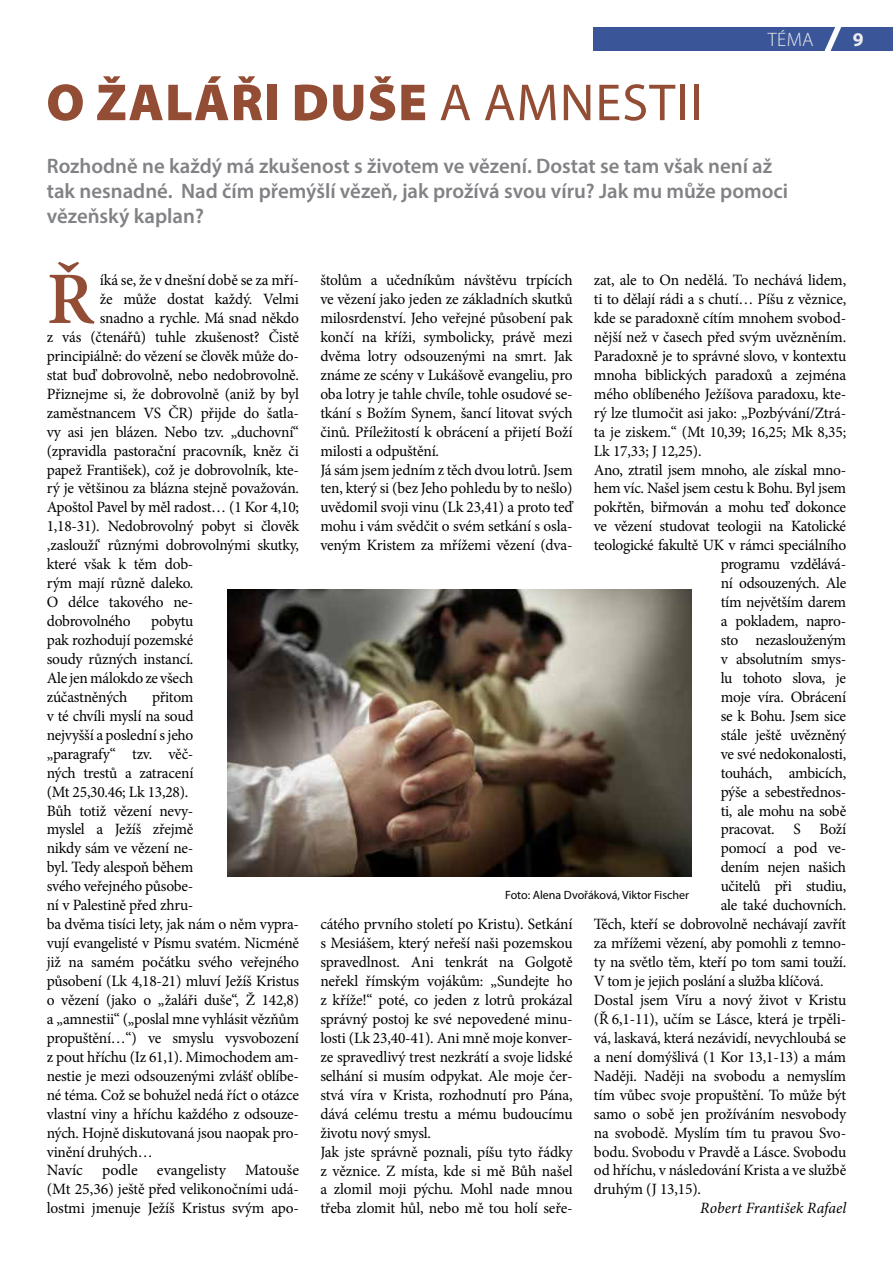
<style>
.page{position:relative;width:893px;height:1263px;background:#fff}
.page>*{position:absolute;margin:0;border:0;box-sizing:border-box;transform-origin:0 0}
.t1{font:600 74.1px "Minion Pro";color:#924d34}
.t2{font:900 52.5px "Myriad Pro";letter-spacing:.02em;color:#924d34}
.t3{font:600 21px/25.2px "Myriad Pro";color:#808285}
.t4{font:300 19.5px "Myriad Pro";color:#ededee}
.t5{font:700 19.5px "Myriad Pro";color:#ededee}
.t6{font:15.75px/18.9px "Minion Pro";letter-spacing:-.015em;color:#000}
.t7{font:italic 15.75px "Minion Pro";color:#000}
.t8{font:12px "Myriad Pro";color:#000}
.s1{font-weight:400}
</style>
<div class="page">
<div style="left:593px;top:27px;width:300px;height:24px;background:#3b5599"></div>
<svg style="left:824px;top:27px;width:18px;height:24px"></svg>
<img style="left:227px;top:589px;width:464px;height:288px">
<h2 class="t2" style="left:46px;top:67px;width:658px">O ŽALÁŘI DUŠE <span class="s1">A AMNESTII</span></h2>
<p class="t4" style="left:768px;top:28px;width:47px">TÉMA</p>
<p class="t5" style="left:853px;top:27px;width:12px">9</p>
<h3 class="t3" style="left:47px;top:153px;width:743px">Rozhodně ne každý má zkušenost s životem ve vězení. Dostat se tam však není až tak nesnadné. Nad čím přemýšlí vězeň, jak prožívá svou víru? Jak mu může pomoci vězeňský kaplan?</h3>
<h1 class="t1" style="left:47px;top:248px;width:49px">Ř</h1>
<p class="t6" style="left:100px;top:271px;width:201px">íká se, že v dnešní době se za mří-</p>
<p class="t6" style="left:100px;top:290px;width:201px">že může dostat každý. Velmi</p>
<p class="t6" style="left:100px;top:309px;width:201px">snadno a rychle. Má snad někdo</p>
<p class="t6" style="left:47px;top:327px;width:254px">z vás (čtenářů) tuhle zkušenost? Čistě</p>
<p class="t6" style="left:47px;top:346px;width:254px">principiálně: do vězení se člověk může do-</p>
<p class="t6" style="left:47px;top:365px;width:254px">stat buď dobrovolně, nebo nedobrovolně.</p>
<p class="t6" style="left:47px;top:384px;width:254px">Přiznejme si, že dobrovolně (aniž by byl</p>
<p class="t6" style="left:47px;top:403px;width:254px">zaměstnancem VS ČR) přijde do šatla-</p>
<p class="t6" style="left:47px;top:422px;width:254px">vy asi jen blázen. Nebo tzv. „duchovní“</p>
<p class="t6" style="left:47px;top:441px;width:254px">(zpravidla pastorační pracovník, kněz či</p>
<p class="t6" style="left:47px;top:460px;width:254px">papež František), což je dobrovolník, kte-</p>
<p class="t6" style="left:47px;top:479px;width:254px">rý je většinou za blázna stejně považován.</p>
<p class="t6" style="left:47px;top:498px;width:254px">Apoštol Pavel by měl radost… (1 Kor 4,10;</p>
<p class="t6" style="left:47px;top:517px;width:254px">1,18-31). Nedobrovolný pobyt si člověk</p>
<p class="t6" style="left:47px;top:536px;width:254px">‚zaslouží‘ různými dobrovolnými skutky,</p>
<p class="t6" style="left:47px;top:555px;width:148px">které však k těm dob-</p>
<p class="t6" style="left:47px;top:574px;width:148px">rým mají různě daleko.</p>
<p class="t6" style="left:47px;top:593px;width:148px">O délce takového ne-</p>
<p class="t6" style="left:47px;top:612px;width:85px">dobrovolného</p>
<p class="t6" style="left:47px;top:612px;width:148px;text-align:justify;text-indent:104px">pobytu pak rozhodují pozemské soudy různých instancí.<br>Ale jen málokdo ze všech zúčastněných</p>
<p class="t6" style="left:47px;top:687px;width:254px;text-indent:105px">přitom<br>v té chvíli myslí na soud<br>nejvyšší a poslední s jeho<br>„paragrafy“ tzv. věč-<br>ných trestů a zatracení<br>(Mt 25,30.46; Lk 13,28).<br>Bůh totiž vězení nevy-<br>myslel a Ježíš zřejmě<br>nikdy sám ve vězení ne-<br>byl. Tedy alespoň během<br>svého veřejného působe-<br>ní v Palestině před zhru-<br>ba dvěma tisíci lety, jak nám o něm vypra&shy;vují evangelisté v Písmu svatém. Nicméně již na samém počátku svého veřejného působení (Lk 4,18-21) mluví Ježíš Kristus o vězení (jako o „žaláři duše“, Ž 142,8) a „amnestii“ („poslal mne vyhlásit vězňům propuštění…“) ve smyslu vysvobození z pout hříchu (Iz 61,1). Mimochodem am&shy;nestie je mezi odsouzenými zvlášť oblíbe&shy;né téma. Což se bohužel nedá říct o otázce vlastní viny a hříchu každého z odsouze&shy;ných. Hojně diskutovaná jsou naopak pro&shy;vinění druhých…<br>Navíc podle evangelisty Matouše (Mt 25,36) ještě před velikonočními udá&shy;lostmi jmenuje Ježíš Kristus svým apo-</p>
<p class="t6" style="left:320px;top:271px;width:254px">štolům a učedníkům návštěvu trpících ve vězení jako jeden ze základních skutků milosrdenství. Jeho veřejné působení pak končí na kříži, symbolicky, právě mezi dvěma lotry odsouzenými na smrt. Jak známe ze scény v Lukášově evangeliu, pro oba lotry je tahle chvíle, tohle osudové se&shy;tkání s Božím Synem, šancí litovat svých činů. Příležitostí k obrácení a přijetí Boží milosti a odpuštění.<br>Já sám jsem jedním z těch dvou lotrů. Jsem ten, který si (bez Jeho pohledu by to nešlo) uvědomil svoji vinu (Lk 23,41) a proto teď mohu i vám svědčit o svém setkání s osla&shy;veným Kristem za mřížemi vězení (dva-</p>
<p class="t6" style="left:594px;top:271px;width:254px">zat, ale to On nedělá. To nechává lidem,</p>
<p class="t6" style="left:594px;top:290px;width:254px">ti to dělají rádi a s chutí… Píšu z věznice,</p>
<p class="t6" style="left:594px;top:309px;width:254px">kde se paradoxně cítím mnohem svobod-</p>
<p class="t6" style="left:594px;top:327px;width:254px">nější než v časech před svým uvězněním.</p>
<p class="t6" style="left:594px;top:346px;width:254px">Paradoxně je to správné slovo, v kontextu</p>
<p class="t6" style="left:594px;top:365px;width:254px">mnoha biblických paradoxů a zejména</p>
<p class="t6" style="left:594px;top:384px;width:254px">mého oblíbeného Ježíšova paradoxu, kte-</p>
<p class="t6" style="left:594px;top:403px;width:254px">rý lze tlumočit asi jako: „Pozbývání/Ztrá-</p>
<p class="t6" style="left:594px;top:422px;width:254px">ta je ziskem.“ (Mt 10,39; 16,25; Mk 8,35;</p>
<p class="t6" style="left:594px;top:441px;width:109px">Lk 17,33; J 12,25).</p>
<p class="t6" style="left:594px;top:460px;width:254px">Ano, ztratil jsem mnoho, ale získal mno-</p>
<p class="t6" style="left:594px;top:479px;width:254px">hem víc. Našel jsem cestu k Bohu. Byl jsem</p>
<p class="t6" style="left:594px;top:498px;width:254px">pokřtěn, biřmován a mohu teď dokonce</p>
<p class="t6" style="left:594px;top:517px;width:254px">ve vězení studovat teologii na Katolické</p>
<p class="t6" style="left:594px;top:536px;width:254px">teologické fakultě UK v rámci speciálního</p>
<p class="t6" style="left:721px;top:555px;width:127px">programu vzdělává-</p>
<p class="t6" style="left:721px;top:574px;width:127px">ní odsouzených. Ale</p>
<p class="t6" style="left:721px;top:593px;width:127px">tím největším darem</p>
<p class="t6" style="left:721px;top:612px;width:127px">a pokladem, napro-</p>
<p class="t6" style="left:721px;top:631px;width:127px">sto nezaslouženým</p>
<p class="t6" style="left:721px;top:649px;width:127px">v absolutním smys-</p>
<p class="t6" style="left:721px;top:668px;width:127px">lu tohoto slova, je</p>
<p class="t6" style="left:721px;top:687px;width:127px">moje víra. Obrácení</p>
<p class="t6" style="left:721px;top:706px;width:127px">se k Bohu. Jsem sice</p>
<p class="t6" style="left:721px;top:725px;width:127px">stále ještě uvězněný</p>
<p class="t6" style="left:721px;top:744px;width:127px">ve své nedokonalosti,</p>
<p class="t6" style="left:721px;top:763px;width:127px">touhách, ambicích,</p>
<p class="t6" style="left:721px;top:782px;width:127px">pýše a sebestřednos-</p>
<p class="t6" style="left:721px;top:801px;width:127px">ti, ale mohu na sobě</p>
<p class="t6" style="left:721px;top:820px;width:127px">pracovat. S Boží</p>
<p class="t6" style="left:721px;top:839px;width:127px">pomocí a pod ve-</p>
<p class="t6" style="left:721px;top:858px;width:127px">dením nejen našich</p>
<p class="t6" style="left:721px;top:877px;width:127px">učitelů při studiu,</p>
<p class="t6" style="left:721px;top:896px;width:127px">ale také duchovních.</p>
<p class="t6" style="left:594px;top:915px;width:254px">Těch, kteří se dobrovolně nechávají zavřít</p>
<p class="t6" style="left:594px;top:934px;width:254px">za mřížemi vězení, aby pomohli z temno-</p>
<p class="t6" style="left:594px;top:953px;width:254px">ty na světlo těm, kteří po tom sami touží.</p>
<p class="t6" style="left:594px;top:972px;width:231px">V tom je jejich poslání a služba klíčová.</p>
<p class="t6" style="left:594px;top:990px;width:254px">Dostal jsem Víru a nový život v Kristu</p>
<p class="t6" style="left:594px;top:1009px;width:254px">(Ř 6,1-11), učím se Lásce, která je trpěli-</p>
<p class="t6" style="left:594px;top:1028px;width:254px">vá, laskavá, která nezávidí, nevychloubá se</p>
<p class="t6" style="left:594px;top:1047px;width:254px">a není domýšlivá (1 Kor 13,1-13) a mám</p>
<p class="t6" style="left:594px;top:1066px;width:254px">Naději. Naději na svobodu a nemyslím</p>
<p class="t6" style="left:594px;top:1085px;width:254px">tím vůbec svoje propuštění. To může být</p>
<p class="t6" style="left:594px;top:1104px;width:254px">samo o sobě jen prožíváním nesvobody</p>
<p class="t6" style="left:594px;top:1123px;width:254px">na svobodě. Myslím tím tu pravou Svo-</p>
<p class="t6" style="left:594px;top:1142px;width:254px">bodu. Svobodu v Pravdě a Lásce. Svobodu</p>
<p class="t6" style="left:594px;top:1161px;width:254px">od hříchu, v následování Krista a ve službě</p>
<p class="t6" style="left:594px;top:1180px;width:109px">druhým (J 13,15).</p>
<p class="t7" style="left:700px;top:1197px;width:147px">Robert František Rafael</p>
<p class="t8" style="left:505px;top:887px;width:185px">Foto: Alena Dvořáková, Viktor Fischer</p>
<p class="t6" style="left:320px;top:915px;width:254px">cátého prvního století po Kristu). Setkání s Mesiášem, který neřeší naši pozemskou spravedlnost. Ani tenkrát na Golgotě neřekl římským vojákům: „Sundejte ho z kříže!“ poté, co jeden z lotrů prokázal správný postoj ke své nepovedené minu&shy;losti (Lk 23,40-41). Ani mně moje konver&shy;ze spravedlivý trest nezkrátí a svoje lidské selhání si musím odpykat. Ale moje čer&shy;stvá víra v Krista, rozhodnutí pro Pána, dává celému trestu a mému budoucímu životu nový smysl.<br>Jak jste správně poznali, píšu tyto řádky z věznice. Z místa, kde si mě Bůh našel a zlomil moji pýchu. Mohl nade mnou třeba zlomit hůl, nebo mě tou holí seře-</p>
</div>
